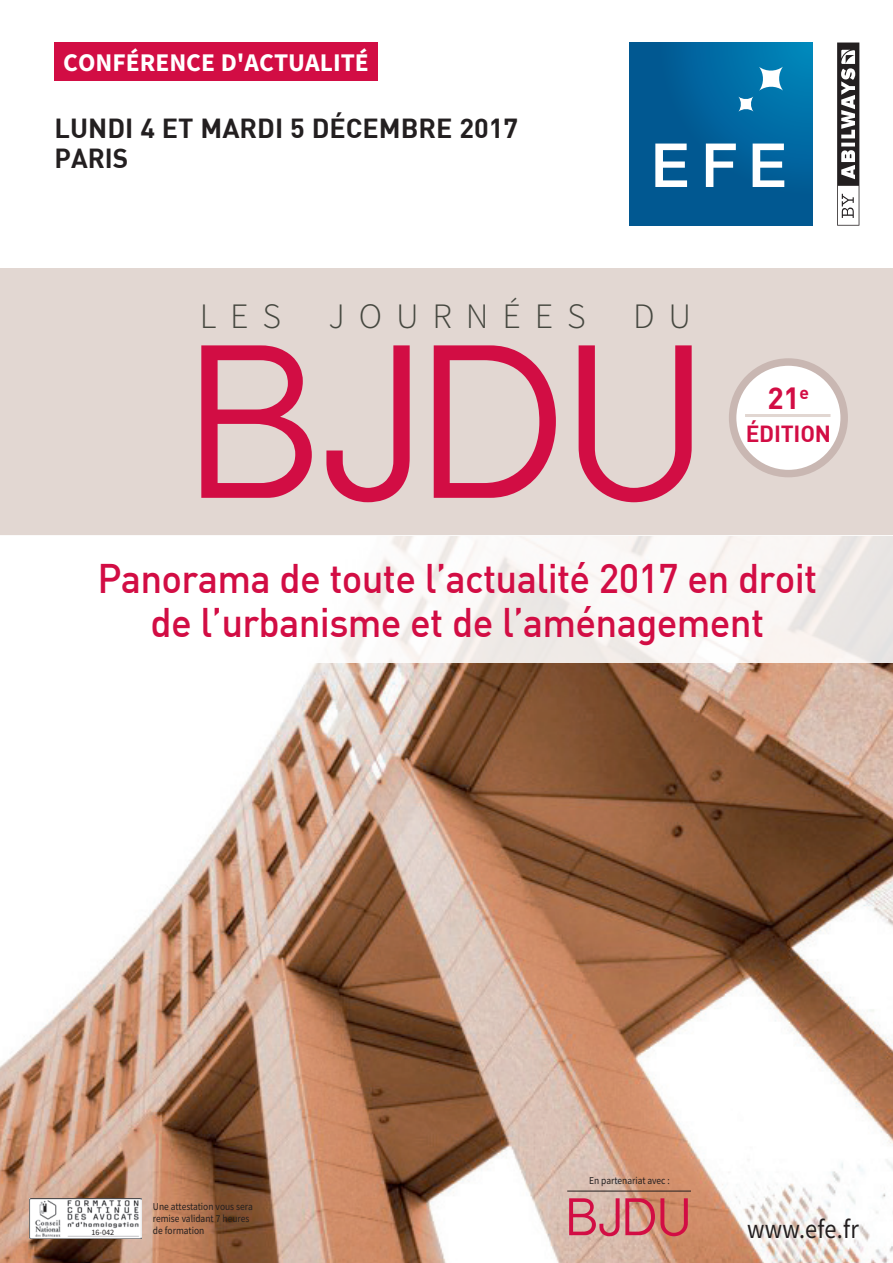
<style>
.page{position:relative;width:893px;height:1263px;background:#fff}
.page>*{position:absolute;margin:0;border:0;box-sizing:border-box;transform-origin:0 0}
.t1{font:500 40.5px/43.5px "DIN";letter-spacing:-.02em;color:#d20d44;text-align:center;scale:.95 1}
.t2{font:300 35.7px "Source Sans Pro";letter-spacing:.39em;color:#45473f}
.t3{font:30px "DIN Bold";color:#d20d44}
.t4{font:27px/30px "DIN Bold";color:#231f20}
.t5{font:27px "Source Sans Pro";letter-spacing:.01em;color:#231f20;scale:.9 1}
.t6{font:700 25.5px "Source Sans Pro";color:#fff}
.t7{font:22.8px "DIN Bold";letter-spacing:-.01em;color:#d20d44}
.t8{font:10.5px/12px "Source Sans Pro";color:#231f20;scale:.9 1}
.t9{font:8.1px "Source Sans Pro";color:#231f20}
</style>
<div class="page">
<img style="left:0;top:663px;width:893px;height:600px">
<div style="left:55px;top:43px;width:323px;height:38px;background:#d20d44"></div>
<svg style="left:629px;top:43px;width:183px;height:183px"></svg>
<svg style="left:738px;top:97px;width:15px;height:15px"></svg>
<svg style="left:759px;top:67px;width:24px;height:24px"></svg>
<svg style="left:655px;top:144px;width:32px;height:43px"></svg>
<svg style="left:706px;top:144px;width:30px;height:43px"></svg>
<svg style="left:753px;top:144px;width:31px;height:43px"></svg>
<svg style="left:837px;top:43px;width:22px;height:183px"></svg>
<div style="left:0;top:268px;width:893px;height:268px;background:#e2d7d2"></div>
<svg style="left:340px;top:536px;width:553px;height:127px;fill:#faf7f5"></svg>
<img style="left:30px;top:1198px;width:112px;height:40px">
<svg style="left:201px;top:345px;width:111px;height:153px"></svg>
<svg style="left:326px;top:345px;width:84px;height:157px"></svg>
<svg style="left:434px;top:345px;width:122px;height:153px"></svg>
<svg style="left:579px;top:345px;width:113px;height:157px"></svg>
<svg style="left:569px;top:1198px;width:119px;height:38px"></svg>
<hr style="left:567px;top:1190px;width:124px;height:1px;background:#231f20">
<div style="left:733px;top:362px;width:111px;height:112px;background:#fff;border-radius:50%"></div>
<div style="left:729px;top:358px;width:119px;height:119px;border:8px solid #c9b7b2;border-radius:50%"></div>
<hr style="left:745px;top:414px;width:85px;height:3px;background:#e1d6d1">
<h3 class="t6" style="left:63px;top:46px;width:307px">CONFÉRENCE D'ACTUALITÉ</h3>
<h3 class="t4" style="left:55px;top:112px;width:465px">LUNDI 4 ET MARDI 5 DÉCEMBRE 2017<br>PARIS</h3>
<h2 class="t2" style="left:200px;top:294px;width:83px">LES</h2>
<h2 class="t2" style="left:329px;top:294px;width:259px">JOURNÉES</h2>
<h2 class="t2" style="left:633px;top:294px;width:60px">D U</h2>
<h3 class="t3" style="left:768px;top:378px;width:43px">21<sup>e</sup></h3>
<h3 class="t7" style="left:746px;top:419px;width:87px">ÉDITION</h3>
<h1 class="t1" style="left:97px;top:556px;width:759px">Panorama de toute l’actualité 2017 en droit de l’urbanisme et de l’aménagement</h1>
<p class="t8" style="left:153px;top:1201px;width:112px">Une attestation vous sera remise validant 7 heures</p>
<p class="t9" style="left:91px;top:1227px;width:24px">16-042</p>
<p class="t8" style="left:153px;top:1225px;width:59px">de formation</p>
<p class="t8" style="left:589px;top:1174px;width:91px">En partenariat avec :</p>
<h3 class="t5" style="left:747px;top:1211px;width:126px">www.efe.fr</h3>
</div>
